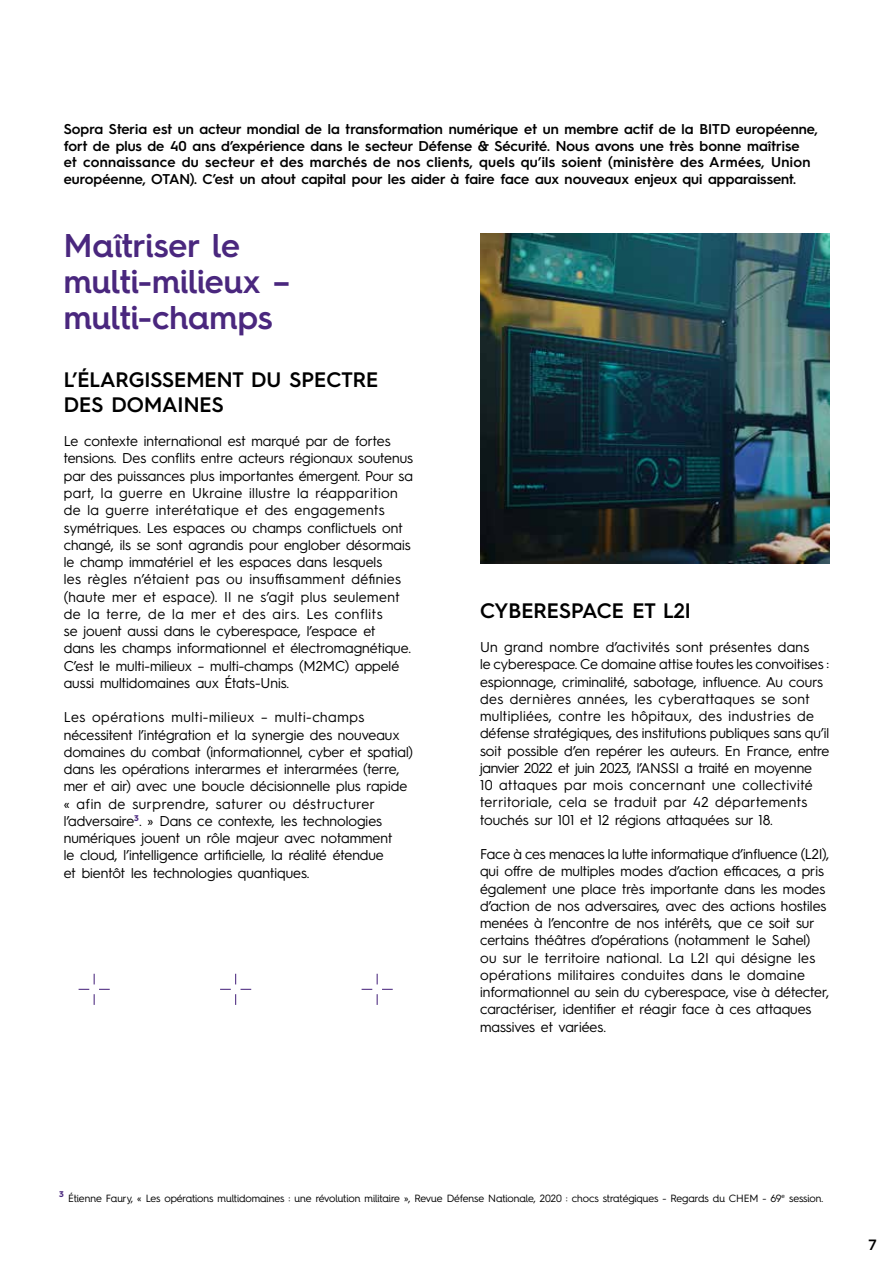
<style>
.page{position:relative;width:893px;height:1263px;background:#fff}
.page>*{position:absolute;margin:0;border:0;box-sizing:border-box;transform-origin:0 0}
.t1{font:600 33px/36px "Hurme Geometric Sans 4";color:#4a277e}
.t2{font:600 21px/25.5px "Hurme Geometric Sans 3";color:#000}
.t3{font:600 15px "Hurme Geometric Sans 4";color:#000}
.t4{font:14.25px/17.2px "Hurme Geometric Sans 3";color:#000}
.t5{font:600 14.25px/16.5px "Hurme Geometric Sans 3";color:#000}
.t6{font:10.5px "Hurme Geometric Sans 4";letter-spacing:-.01em;color:#000}
.t7{font:700 8.25px "Hurme Geometric Sans 3";color:#4a277e}
</style>
<div class="page">
<img style="left:480px;top:234px;width:349px;height:329px">
<svg style="left:79px;top:974px;width:31px;height:31px"></svg>
<svg style="left:220px;top:974px;width:31px;height:31px"></svg>
<svg style="left:362px;top:974px;width:31px;height:31px"></svg>
<p class="t5" style="left:64px;top:120px;width:756px">Sopra Steria est un acteur mondial de la transformation numérique et un membre actif de la BITD européenne, fort de plus de 40 ans d’expérience dans le secteur Défense &amp; Sécurité. Nous avons une très bonne maîtrise<br>et connaissance du secteur et des marchés de nos clients, quels qu’ils soient (ministère des Armées, Union européenne, OTAN). C’est un atout capital pour les aider à faire face aux nouveaux enjeux qui apparaissent.</p>
<h1 class="t1" style="left:64px;top:227px;width:228px">Maîtriser le multi-milieux – multi-champs</h1>
<h2 class="t2" style="left:64px;top:365px;width:316px">L’ÉLARGISSEMENT DU SPECTRE<br>DES DOMAINES</h2>
<p class="t4" style="left:64px;top:432px;width:351px">Le contexte international est marqué par de fortes tensions. Des conflits entre acteurs régionaux soutenus par des puissances plus importantes émergent. Pour sa part, la guerre en Ukraine illustre la réapparition de la guerre interétatique et des engagements symétriques. Les espaces ou champs conflictuels ont changé, ils se sont agrandis pour englober désormais le champ immatériel et les espaces dans lesquels<br>les règles n’étaient pas ou insuffisamment définies (haute mer et espace). Il ne s’agit plus seulement de la terre, de la mer et des airs. Les conflits<br>se jouent aussi dans le cyberespace, l’espace et<br>dans les champs informationnel et électromagnétique.<br>C’est le multi-milieux – multi-champs (M2MC) appelé aussi multidomaines aux États-Unis.</p>
<p class="t4" style="left:64px;top:708px;width:351px">Les opérations multi-milieux – multi-champs nécessitent l’intégration et la synergie des nouveaux domaines du combat (informationnel, cyber et spatial) dans les opérations interarmes et interarmées (terre, mer et air) avec une boucle décisionnelle plus rapide « afin de surprendre, saturer ou déstructurer l’adversaire<sup>3</sup>. » Dans ce contexte, les technologies numériques jouent un rôle majeur avec notamment<br>le cloud, l’intelligence artificielle, la réalité étendue<br>et bientôt les technologies quantiques.</p>
<h2 class="t2" style="left:480px;top:597px;width:212px">CYBERESPACE ET L2I</h2>
<p class="t4" style="left:480px;top:637px;width:351px">Un grand nombre d’activités sont présentes dans<br>le cyberespace. Ce domaine attise toutes les convoitises : espionnage, criminalité, sabotage, influence. Au cours des dernières années, les cyberattaques se sont multipliées, contre les hôpitaux, des industries de défense stratégiques, des institutions publiques sans qu’il soit possible d’en repérer les auteurs. En France, entre janvier 2022 et juin 2023, l’ANSSI a traité en moyenne<br>10 attaques par mois concernant une collectivité territoriale, cela se traduit par 42 départements touchés sur 101 et 12 régions attaquées sur 18.</p>
<p class="t4" style="left:480px;top:844px;width:351px">Face à ces menaces la lutte informatique d’influence (L2I), qui offre de multiples modes d’action efficaces, a pris également une place très importante dans les modes d’action de nos adversaires, avec des actions hostiles menées à l’encontre de nos intérêts, que ce soit sur certains théâtres d’opérations (notamment le Sahel) ou sur le territoire national. La L2I qui désigne les opérations militaires conduites dans le domaine informationnel au sein du cyberespace, vise à détecter, caractériser, identifier et réagir face à ces attaques massives et variées.</p>
<p class="t7" style="left:59px;top:1188px;width:6px">3</p>
<p class="t6" style="left:68px;top:1190px;width:757px">Étienne Faury, « Les opérations multidomaines : une révolution militaire », Revue Défense Nationale, 2020 : chocs stratégiques - Regards du CHEM - 69<sup>e</sup> session.</p>
<p class="t3" style="left:868px;top:1234px;width:10px">7</p>
</div>
